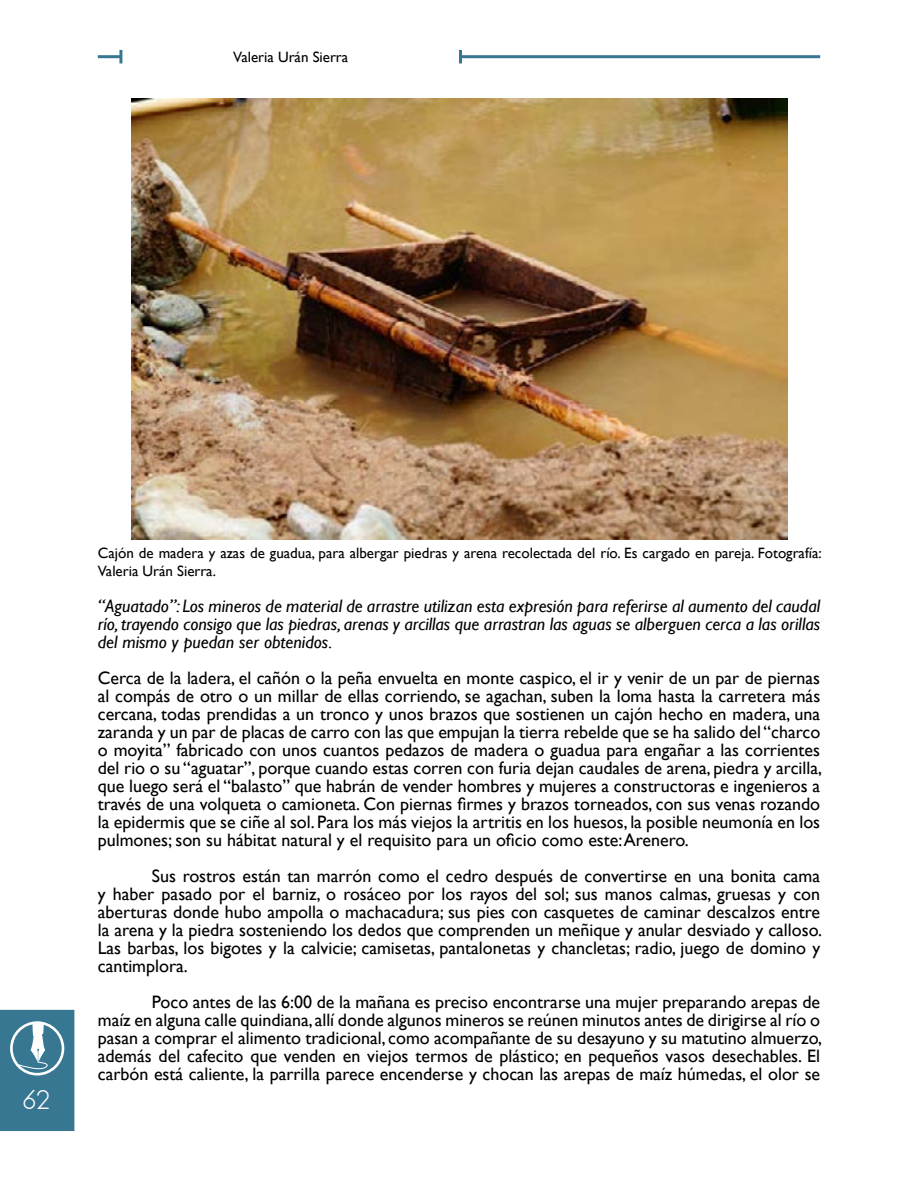
<style>
.page{position:relative;width:918px;height:1188px;background:#fff}
.page>*{position:absolute;margin:0;border:0;box-sizing:border-box;transform-origin:0 0}
.t1{font:36px "Gasalt";color:#fff}
.t2{font:18px/18px "Gill Sans";color:#000;text-align:justify}
.t3{font:italic 18px/18px "Gill Sans";color:#000;text-align:justify}
.t4{font:15px/18px "Gill Sans";color:#000}
</style>
<div class="page">
<hr style="left:460px;top:55px;width:360px;height:3px;background:#387792">
<svg style="left:459px;top:50px;width:3px;height:13px"></svg>
<hr style="left:98px;top:55px;width:23px;height:3px;background:#387792">
<svg style="left:119px;top:50px;width:3px;height:13px"></svg>
<div style="left:1px;top:1011px;width:73px;height:119px;background:#387792"></div>
<div style="left:0;top:1010px;width:74px;height:121px;border:2px solid #387792"></div>
<svg style="left:10px;top:1021px;width:54px;height:55px"></svg>
<img style="left:131px;top:99px;width:657px;height:440px">
<p class="t4" style="left:233px;top:48px;width:116px">Valeria Urán Sierra</p>
<h1 class="t1" style="left:23px;top:1083px;width:29px">62</h1>
<p class="t4" style="left:98px;top:544px;width:725px">Cajón de madera y azas de guadua, para albergar piedras y arena recolectada del río. Es cargado en pareja. Fotografía:<br>Valeria Urán Sierra.</p>
<p class="t3" style="left:98px;top:597px;width:724px">“Aguatado”: Los mineros de material de arrastre utilizan esta expresión para referirse al aumento del caudal río, trayendo consigo que las piedras, arenas y arcillas que arrastran las aguas se alberguen cerca a las orillas del mismo y puedan ser obtenidos.</p>
<p class="t2" style="left:98px;top:669px;width:726px">Cerca de la ladera, el cañón o la peña envuelta en monte caspico, el ir y venir de un par de piernas al compás de otro o un millar de ellas corriendo, se agachan, suben la loma hasta la carretera más cercana, todas prendidas a un tronco y unos brazos que sostienen un cajón hecho en madera, una zaranda y un par de placas de carro con las que empujan la tierra rebelde que se ha salido del “charco o moyita” fabricado con unos cuantos pedazos de madera o guadua para engañar a las corrientes del rio o su “aguatar”, porque cuando estas corren con furia dejan caudales de arena, piedra y arcilla, que luego será el “balasto” que habrán de vender hombres y mujeres a constructoras e ingenieros a través de una volqueta o camioneta. Con piernas firmes y brazos torneados, con sus venas rozando la epidermis que se ciñe al sol. Para los más viejos la artritis en los huesos, la posible neumonía en los pulmones; son su hábitat natural y el requisito para un oficio como este: Arenero.</p>
<p class="t2" style="left:98px;top:867px;width:726px;text-indent:54px">Sus rostros están tan marrón como el cedro después de convertirse en una bonita cama y haber pasado por el barniz, o rosáceo por los rayos del sol; sus manos calmas, gruesas y con aberturas donde hubo ampolla o machacadura; sus pies con casquetes de caminar descalzos entre la arena y la piedra sosteniendo los dedos que comprenden un meñique y anular desviado y calloso.<br>Las barbas, los bigotes y la calvicie; camisetas, pantalonetas y chancletas; radio, juego de domino y cantimplora.</p>
<p class="t2" style="left:98px;top:993px;width:726px;text-indent:54px">Poco antes de las 6:00 de la mañana es preciso encontrarse una mujer preparando arepas de maíz en alguna calle quindiana, allí donde algunos mineros se reúnen minutos antes de dirigirse al río o pasan a comprar el alimento tradicional, como acompañante de su desayuno y su matutino almuerzo, además del cafecito que venden en viejos termos de plástico; en pequeños vasos desechables. El carbón está caliente, la parrilla parece encenderse y chocan las arepas de maíz húmedas, el olor se</p>
</div>
